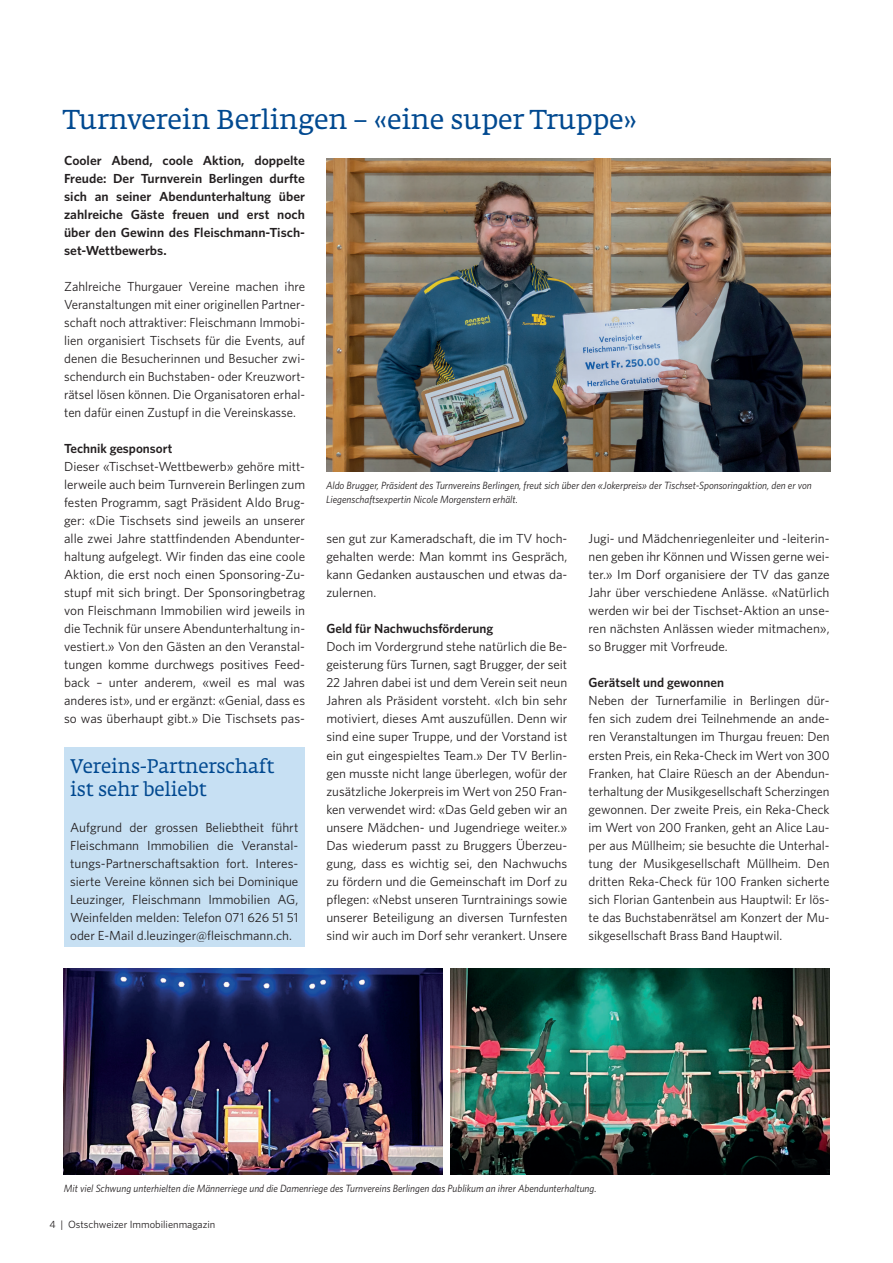
<style>
.page{position:relative;width:893px;height:1263px;background:#fff}
.page>*{position:absolute;margin:0;border:0;box-sizing:border-box;transform-origin:0 0}
.t1{font:27px "Fedra Serif A Std";letter-spacing:-.01em;color:#014990}
.t2{font:19.5px/22.5px "Fedra Serif A Std";letter-spacing:-.01em;color:#014990}
.t3{font:13.2px/18px "Whitney";color:#231f20;text-align:justify}
.t4{font:600 13.2px/18px "Whitney";color:#231f20;text-align:justify}
.t5{font:italic 10.5px/13.5px "Whitney";color:#231f20;scale:.96 1}
.t6{font:10.5px "Whitney";color:#231f20}
</style>
<div class="page">
<img style="left:326px;top:158px;width:504px;height:313px">
<div style="left:64px;top:747px;width:241px;height:200px;background:#c7e0f3"></div>
<img style="left:64px;top:968px;width:378px;height:207px">
<img style="left:451px;top:968px;width:378px;height:207px">
<h1 class="t1" style="left:63px;top:104px;width:576px">Turnverein Berlingen – «eine super Truppe»</h1>
<p class="t4" style="left:64px;top:152px;width:242px">Cooler Abend, coole Aktion, doppelte Freude: Der Turnverein Berlingen durfte sich an seiner Abendunterhaltung über zahlreiche Gäste freuen und erst noch über den Gewinn des Fleischmann-Tisch&shy;set-Wettbewerbs.</p>
<p class="t3" style="left:64px;top:277px;width:242px">Zahlreiche Thurgauer Vereine machen ihre Veranstaltungen mit einer originellen Partner&shy;schaft noch attraktiver: Fleischmann Immobi&shy;lien organisiert Tischsets für die Events, auf denen die Besucherinnen und Besucher zwi&shy;schendurch ein Buchstaben- oder Kreuzwort&shy;rätsel lösen können. Die Organisatoren erhal&shy;ten dafür einen Zustupf in die Vereinskasse.</p>
<p class="t4" style="left:64px;top:440px;width:110px">Technik gesponsort</p>
<p class="t3" style="left:64px;top:457px;width:242px">Dieser «Tischset-Wettbewerb» gehöre mitt&shy;lerweile auch beim Turnverein Berlingen zum festen Programm, sagt Präsident Aldo Brug&shy;ger: «Die Tischsets sind jeweils an unserer alle zwei Jahre stattfindenden Abendunter&shy;haltung aufgelegt. Wir finden das eine coole Aktion, die erst noch einen Sponsoring-Zu&shy;stupf mit sich bringt. Der Sponsoringbetrag von Fleischmann Immobilien wird jeweils in die Technik für unsere Abendunterhaltung in&shy;vestiert.» Von den Gästen an den Veranstal&shy;tungen komme durchwegs positives Feed&shy;back – unter anderem, «weil es mal was anderes ist», und er ergänzt: «Genial, dass es so was überhaupt gibt.» Die Tischsets pas-</p>
<h2 class="t2" style="left:70px;top:755px;width:206px">Vereins-Partnerschaft ist sehr beliebt</h2>
<p class="t3" style="left:70px;top:817px;width:230px">Aufgrund der grossen Beliebtheit führt Fleischmann Immobilien die Veranstal&shy;tungs-Partnerschaftsaktion fort. Interes&shy;sierte Vereine können sich bei Dominique Leuzinger, Fleischmann Immobilien AG, Weinfelden melden: Telefon 071 626 51 51 oder E-Mail d.leuzinger@fleischmann.ch.</p>
<p class="t5" style="left:326px;top:479px;width:508px">Aldo Brugger, Präsident des Turnvereins Berlingen, freut sich über den «Jokerpreis» der Tischset-Sponsoringaktion, den er von<br>Liegenschaftsexpertin Nicole Morgenstern erhält.</p>
<p class="t3" style="left:326px;top:529px;width:242px">sen gut zur Kameradschaft, die im TV hoch&shy;gehalten werde: Man kommt ins Gespräch, kann Gedanken austauschen und etwas da&shy;zulernen.</p>
<p class="t4" style="left:326px;top:620px;width:169px">Geld für Nachwuchsförderung</p>
<p class="t3" style="left:326px;top:637px;width:242px">Doch im Vordergrund stehe natürlich die Be&shy;geisterung fürs Turnen, sagt Brugger, der seit 22 Jahren dabei ist und dem Verein seit neun Jahren als Präsident vorsteht. «Ich bin sehr motiviert, dieses Amt auszufüllen. Denn wir sind eine super Truppe, und der Vorstand ist ein gut eingespieltes Team.» Der TV Berlin&shy;gen musste nicht lange überlegen, wofür der zusätzliche Jokerpreis im Wert von 250 Fran&shy;ken verwendet wird: «Das Geld geben wir an unsere Mädchen- und Jugendriege weiter.» Das wiederum passt zu Bruggers Überzeu&shy;gung, dass es wichtig sei, den Nachwuchs zu fördern und die Gemeinschaft im Dorf zu pflegen: «Nebst unseren Turntrainings sowie unserer Beteiligung an diversen Turnfesten sind wir auch im Dorf sehr verankert. Unsere</p>
<p class="t3" style="left:589px;top:529px;width:242px">Jugi- und Mädchenriegenleiter und -leiterin&shy;nen geben ihr Können und Wissen gerne wei&shy;ter.» Im Dorf organisiere der TV das ganze Jahr über verschiedene Anlässe. «Natürlich werden wir bei der Tischset-Aktion an unse&shy;ren nächsten Anlässen wieder mitmachen», so Brugger mit Vorfreude.</p>
<p class="t4" style="left:589px;top:674px;width:137px">Gerätselt und gewonnen</p>
<p class="t3" style="left:589px;top:691px;width:242px">Neben der Turnerfamilie in Berlingen dür&shy;fen sich zudem drei Teilnehmende an ande&shy;ren Veranstaltungen im Thurgau freuen: Den ersten Preis, ein Reka-Check im Wert von 300<br>Franken, hat Claire Rüesch an der Abendun&shy;terhaltung der Musikgesellschaft Scherzingen gewonnen. Der zweite Preis, ein Reka-Check im Wert von 200 Franken, geht an Alice Lau&shy;per aus Müllheim; sie besuchte die Unterhal&shy;tung der Musikgesellschaft Müllheim. Den dritten Reka-Check für 100 Franken sicherte sich Florian Gantenbein aus Hauptwil: Er lös&shy;te das Buchstabenrätsel am Konzert der Mu&shy;sikgesellschaft Brass Band Hauptwil.</p>
<p class="t5" style="left:64px;top:1181px;width:556px">Mit viel Schwung unterhielten die Männerriege und die Damenriege des Turnvereins Berlingen das Publikum an ihrer Abendunterhaltung.</p>
<p class="t6" style="left:50px;top:1217px;width:167px">4 | Ostschweizer Immobilienmagazin</p>
</div>
